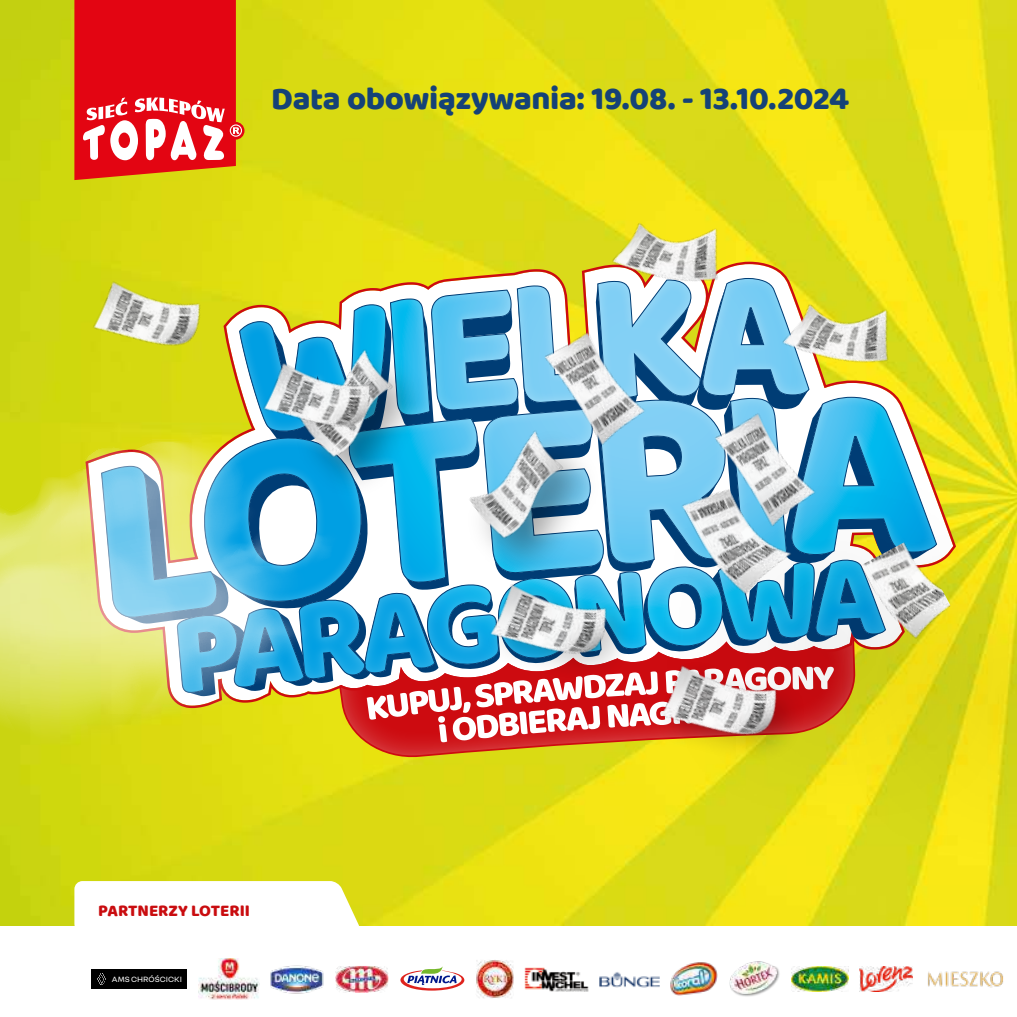
<style>
.page{position:relative;width:1017px;height:1017px;background:#fff}
.page>*{position:absolute;margin:0;border:0;box-sizing:border-box;transform-origin:0 0}
.t1{font:32.73px "Baloo";letter-spacing:-.01em;color:#154277}
.t2{font:16.8px "Baloo";color:#c90c0f}
.t3{font:8.22px "Nouvel R";color:#fff}
</style>
<div class="page">
<img style="left:0;top:0;width:1017px;height:926px">
<svg style="left:336px;top:742px;width:304px;height:17px;background:#d9951b"></svg>
<svg style="left:86px;top:262px;width:870px;height:182px;background:#e3db1d"></svg>
<svg style="left:0;top:417px;width:317px;height:334px;background:#dee153"></svg>
<svg style="left:101px;top:278px;width:836px;height:464px"></svg>
<svg style="left:1016px;top:279px;width:1px;height:165px"></svg>
<img style="left:587px;top:171px;width:158px;height:153px">
<img style="left:74px;top:236px;width:158px;height:145px">
<div style="left:293px;top:345px;width:140px;height:155px;background:#000;opacity:.35"></div>
<img style="left:278px;top:336px;width:153px;height:150px">
<img style="left:470px;top:535px;width:170px;height:158px">
<img style="left:534px;top:303px;width:147px;height:158px">
<div style="left:640px;top:444px;width:377px;height:400px;background:#000;opacity:.42"></div>
<img style="left:658px;top:456px;width:144px;height:155px">
<img style="left:757px;top:252px;width:159px;height:153px">
<img style="left:245px;top:318px;width:157px;height:144px">
<div style="left:463px;top:427px;width:140px;height:154px;background:#000;opacity:.35"></div>
<img style="left:449px;top:417px;width:152px;height:150px">
<img style="left:640px;top:616px;width:171px;height:158px">
<img style="left:705px;top:384px;width:146px;height:158px">
<div style="left:818px;top:501px;width:199px;height:387px;background:#000;opacity:.42"></div>
<img style="left:843px;top:537px;width:114px;height:118px">
<img style="left:335px;top:966px;width:53px;height:27px">
<img style="left:270px;top:965px;width:54px;height:29px">
<img style="left:476px;top:960px;width:38px;height:38px">
<img style="left:599px;top:972px;width:60px;height:15px">
<img style="left:670px;top:962px;width:48px;height:34px">
<img style="left:729px;top:961px;width:51px;height:36px">
<img style="left:792px;top:966px;width:56px;height:26px">
<img style="left:198px;top:958px;width:61px;height:41px">
<img style="left:928px;top:971px;width:76px;height:17px">
<svg style="left:400px;top:966px;width:65px;height:25px"></svg>
<img style="left:859px;top:967px;width:53px;height:24px">
<div style="left:92px;top:969px;width:95px;height:19px;background:#000"></div>
<svg style="left:97px;top:973px;width:8px;height:11px"></svg>
<img style="left:525px;top:968px;width:63px;height:24px">
<svg style="left:74px;top:881px;width:286px;height:45px"></svg>
<div style="left:227px;top:122px;width:17px;height:18px;background:#e30512;border-radius:50%"></div>
<svg style="left:74px;top:0;width:168px;height:180px;background:#e5302f"></svg>
<p class="t1" style="left:271px;top:78px;width:579px">Data obowiązywania: 19.08. - 13.10.2024</p>
<p class="t2" style="left:98px;top:900px;width:153px">PARTNERZY LOTERII</p>
<p class="t3" style="left:112px;top:974px;width:71px">AMS CHRÓŚCICKI</p>
</div>
